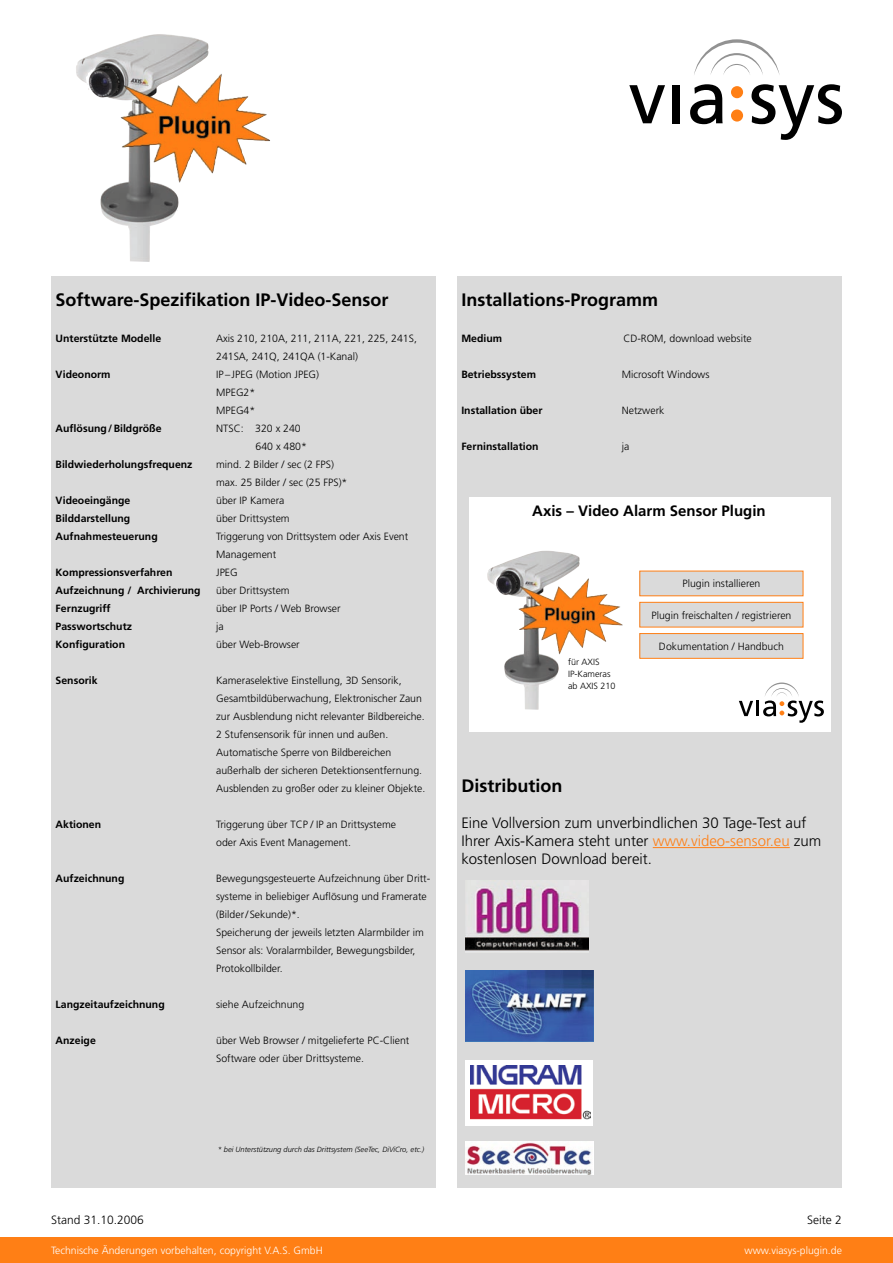
<style>
.page{position:relative;width:893px;height:1263px;background:#fff}
.page>*{position:absolute;margin:0;border:0;box-sizing:border-box;transform-origin:0 0}
.t1{font:700 18px "Frutiger";color:#000}
.t2{font:300 15px/18px "Frutiger";color:#000}
.t3{font:700 15px "Frutiger";color:#000}
.t4{font:300 12px "Frutiger";color:#000}
.t5{font:300 10.5px/18px "Frutiger";color:#000}
.t6{font:700 10.5px "Frutiger";color:#000}
.t7{font:300 10.5px "Frutiger";color:#fff}
.t8{font:300 9px/12px "Frutiger";color:#000}
.t9{font:italic 300 7.5px "Frutiger";color:#000}
.s1{color:#ff7f15}
</style>
<div class="page">
<div style="left:0;top:1237px;width:893px;height:26px;background:#ff7f15"></div>
<div style="left:457px;top:277px;width:385px;height:911px;background:#dadada"></div>
<hr style="left:653px;top:847px;width:137px;height:1px;background:#ff7f15">
<div style="left:51px;top:277px;width:384px;height:911px;background:#dadada"></div>
<svg style="left:694px;top:39px;width:86px;height:36px"></svg>
<svg style="left:629px;top:85px;width:36px;height:38px"></svg>
<div style="left:673px;top:85px;width:7px;height:38px;background:#000"></div>
<svg style="left:690px;top:84px;width:33px;height:40px"></svg>
<svg style="left:751px;top:84px;width:91px;height:56px"></svg>
<div style="left:731px;top:86px;width:12px;height:12px;background:#ff7f15;border-radius:50%"></div>
<div style="left:731px;top:109px;width:12px;height:13px;background:#ff7f15;border-radius:50%"></div>
<img style="left:76px;top:34px;width:194px;height:228px">
<div style="left:469px;top:498px;width:362px;height:234px;background:#fff"></div>
<img style="left:487px;top:550px;width:136px;height:160px">
<svg style="left:739px;top:701px;width:14px;height:15px"></svg>
<hr style="left:756px;top:701px;width:3px;height:15px;background:#000">
<svg style="left:763px;top:682px;width:61px;height:41px"></svg>
<div style="left:640px;top:571px;width:163px;height:25px;background:#dadada"></div>
<div style="left:640px;top:602px;width:163px;height:25px;background:#dadada"></div>
<div style="left:639px;top:602px;width:164px;height:25px;border:1px solid #ff7f15"></div>
<div style="left:640px;top:633px;width:163px;height:25px;background:#dadada"></div>
<div style="left:639px;top:633px;width:164px;height:26px;border:1px solid #ff7f15"></div>
<div style="left:466px;top:1060px;width:127px;height:65px;background:#fff"></div>
<img style="left:470px;top:1065px;width:121px;height:55px">
<img style="left:466px;top:1142px;width:127px;height:32px">
<img style="left:466px;top:971px;width:127px;height:70px">
<img style="left:466px;top:881px;width:122px;height:71px">
<h1 class="t1" style="left:56px;top:289px;width:334px">Software-Spezifikation IP-Video-Sensor</h1>
<p class="t6" style="left:56px;top:332px;width:107px">Unterstützte Modelle</p>
<p class="t5" style="left:216px;top:330px;width:202px">Axis 210, 210A, 211, 211A, 221, 225, 241S,<br>241SA, 241Q, 241QA (1-Kanal)</p>
<p class="t6" style="left:56px;top:368px;width:56px">Videonorm</p>
<p class="t5" style="left:216px;top:366px;width:104px">IP –JPEG (Motion JPEG)<br>MPEG2*<br>MPEG4*</p>
<p class="t6" style="left:56px;top:422px;width:107px">Auflösung/Bildgröße</p>
<p class="t5" style="left:256px;top:420px;width:53px;text-indent:-39px">NTSC: 320 x 240<br>640 x 480*</p>
<p class="t6" style="left:56px;top:458px;width:138px">Bildwiederholungsfrequenz</p>
<p class="t5" style="left:216px;top:456px;width:133px">mind. 2 Bilder / sec (2 FPS) max. 25 Bilder / sec (25 FPS)*</p>
<p class="t6" style="left:56px;top:494px;width:76px">Videoeingänge</p>
<p class="t5" style="left:216px;top:492px;width:70px">über IP Kamera</p>
<p class="t6" style="left:56px;top:512px;width:76px">Bilddarstellung</p>
<p class="t5" style="left:216px;top:510px;width:75px">über Drittsystem</p>
<p class="t6" style="left:56px;top:530px;width:104px">Aufnahmesteuerung</p>
<p class="t5" style="left:216px;top:528px;width:194px">Triggerung von Drittsystem oder Axis Event<br>Management</p>
<p class="t6" style="left:56px;top:566px;width:118px">Kompressionsverfahren</p>
<p class="t5" style="left:216px;top:564px;width:23px">JPEG</p>
<p class="t6" style="left:56px;top:584px;width:147px">Aufzeichnung / Archivierung</p>
<p class="t5" style="left:216px;top:582px;width:75px">über Drittsystem</p>
<p class="t6" style="left:56px;top:602px;width:56px">Fernzugriff</p>
<p class="t5" style="left:216px;top:600px;width:126px">über IP Ports / Web Browser</p>
<p class="t6" style="left:56px;top:620px;width:78px">Passwortschutz</p>
<p class="t5" style="left:216px;top:618px;width:9px">ja</p>
<p class="t6" style="left:56px;top:638px;width:71px">Konfiguration</p>
<p class="t5" style="left:216px;top:636px;width:85px">über Web-Browser</p>
<p class="t6" style="left:56px;top:674px;width:44px">Sensorik</p>
<p class="t5" style="left:216px;top:672px;width:211px">Kameraselektive Einstellung, 3D Sensorik, Gesamtbildüberwachung, Elektronischer Zaun zur Ausblendung nicht relevanter Bildbereiche.<br>2 Stufensensorik für innen und außen.<br>Automatische Sperre von Bildbereichen außerhalb der sicheren Detektionsentfernung.<br>Ausblenden zu großer oder zu kleiner Objekte.</p>
<p class="t6" style="left:56px;top:818px;width:47px">Aktionen</p>
<p class="t5" style="left:216px;top:816px;width:181px">Triggerung über TCP / IP an Drittsysteme oder Axis Event Management.</p>
<p class="t6" style="left:56px;top:872px;width:70px">Aufzeichnung</p>
<p class="t5" style="left:216px;top:870px;width:216px">Bewegungsgesteuerte Aufzeichnung über Dritt&shy;systeme in beliebiger Auflösung und Framerate (Bilder/Sekunde)*.<br>Speicherung der jeweils letzten Alarmbilder im Sensor als: Voralarmbilder, Bewegungsbilder, Protokollbilder.</p>
<p class="t6" style="left:56px;top:998px;width:111px">Langzeitaufzeichnung</p>
<p class="t5" style="left:216px;top:996px;width:90px">siehe Aufzeichnung</p>
<p class="t6" style="left:56px;top:1034px;width:42px">Anzeige</p>
<p class="t5" style="left:216px;top:1032px;width:195px">über Web Browser / mitgelieferte PC-Client<br>Software oder über Drittsysteme.</p>
<h1 class="t1" style="left:461px;top:289px;width:198px">Installations-Programm</h1>
<p class="t6" style="left:461px;top:332px;width:42px">Medium</p>
<p class="t5" style="left:623px;top:330px;width:130px">CD-ROM, download website</p>
<p class="t6" style="left:461px;top:368px;width:76px">Betriebssystem</p>
<p class="t5" style="left:622px;top:366px;width:89px">Microsoft Windows</p>
<p class="t6" style="left:461px;top:404px;width:83px">Installation über</p>
<p class="t5" style="left:622px;top:402px;width:44px">Netzwerk</p>
<p class="t6" style="left:461px;top:440px;width:79px">Ferninstallation</p>
<p class="t5" style="left:622px;top:438px;width:9px">ja</p>
<h2 class="t3" style="left:532px;top:502px;width:235px">Axis – Video Alarm Sensor Plugin</h2>
<p class="t8" style="left:568px;top:656px;width:49px">für AXIS<br>IP-Kameras ab AXIS 210</p>
<p class="t5" style="left:682px;top:575px;width:79px">Plugin installieren</p>
<p class="t5" style="left:651px;top:606px;width:142px">Plugin freischalten / registrieren</p>
<p class="t5" style="left:659px;top:637px;width:126px">Dokumentation / Handbuch</p>
<h1 class="t1" style="left:461px;top:775px;width:102px">Distribution</h1>
<h2 class="t2" style="left:461px;top:814px;width:362px">Eine Vollversion zum unverbindlichen 30 Tage-Test auf<br>Ihrer Axis-Kamera steht unter <span class="s1">www.video-sensor.eu</span> zum kostenlosen Download bereit.</h2>
<p class="t9" style="left:218px;top:1145px;width:208px">* bei Unterstützung durch das Drittsystem (SeeTec, DiViCro, etc.)</p>
<p class="t4" style="left:51px;top:1213px;width:94px">Stand 31.10.2006</p>
<p class="t4" style="left:807px;top:1213px;width:26px">Seite</p>
<p class="t7" style="left:51px;top:1244px;width:273px">Technische Änderungen vorbehalten, copyright V.A.S. GmbH</p>
<p class="t7" style="left:744px;top:1244px;width:99px">www.viasys-plugin.de</p>
</div>
